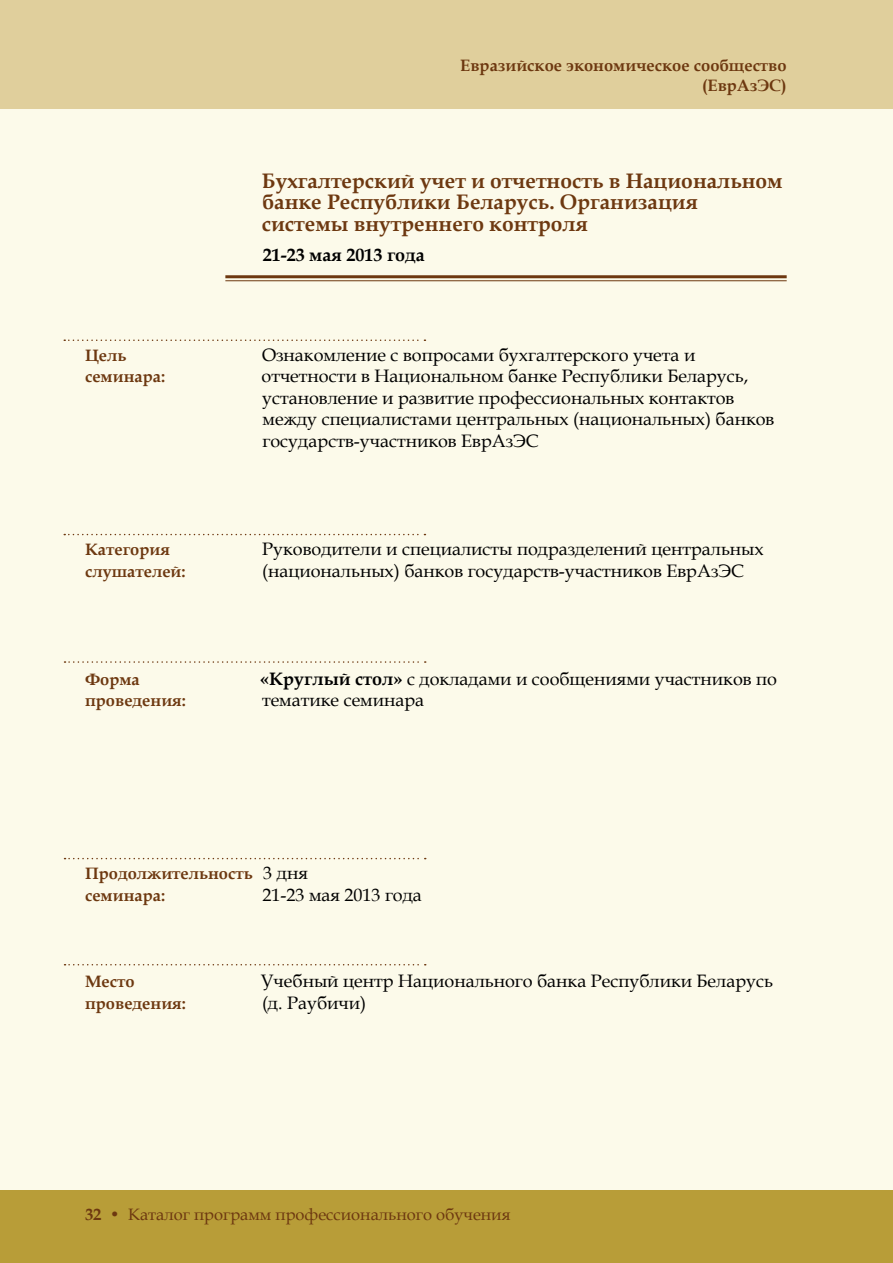
<style>
.page{position:relative;width:893px;height:1263px;background:#fcfaea}
.page>*{position:absolute;margin:0;border:0;box-sizing:border-box;transform-origin:0 0}
.t1{font:700 21px/21.6px "Book Antiqua";color:#6d3810}
.t2{font:18px/21.6px "Book Antiqua";color:#000}
.t3{font:700 18px "Book Antiqua";color:#000}
.t4{font:700 16.5px/21.6px "Book Antiqua";color:#6d3810}
.t5{font:16.5px "Book Antiqua";color:#6d3810}
.s1{font-weight:700}
</style>
<div class="page">
<div style="left:0;top:0;width:893px;height:108px;background:#e0cf9c"></div>
<hr style="left:225px;top:275px;width:562px;height:3px;background:#6d3810">
<hr style="left:225px;top:280px;width:562px;height:1px;background:#6d3810">
<div style="left:0;top:1191px;width:893px;height:72px;background:#b89d38"></div>
<svg style="left:64px;top:339px;width:361px;height:2px"></svg>
<svg style="left:64px;top:534px;width:361px;height:1px"></svg>
<svg style="left:65px;top:661px;width:361px;height:2px"></svg>
<svg style="left:65px;top:858px;width:361px;height:1px"></svg>
<svg style="left:65px;top:964px;width:361px;height:1px"></svg>
<p class="t4" style="left:460px;top:56px;width:328px;line-height:19.8px;text-align:right">Евразийское экономическое сообщество (ЕврАзЭС)</p>
<p class="t1" style="left:262px;top:170px;width:522px">Бухгалтерский учет и отчетность в Национальном банке Республики Беларусь. Организация системы внутреннего контроля</p>
<p class="t3" style="left:263px;top:243px;width:163px">21-23 мая 2013 года</p>
<p class="t4" style="left:85px;top:344px;width:82px">Цель семинара:</p>
<p class="t2" style="left:262px;top:343px;width:514px">Ознакомление с вопросами бухгалтерского учета и отчетности в Национальном банке Республики Беларусь, установление и развитие профессиональных контактов между специалистами центральных (национальных) банков государств-участников ЕврАзЭС</p>
<p class="t4" style="left:85px;top:539px;width:102px">Категория слушателей:</p>
<p class="t2" style="left:262px;top:538px;width:503px">Руководители и специалисты подразделений центральных (национальных) банков государств-участников ЕврАзЭС</p>
<p class="t4" style="left:85px;top:668px;width:102px">Форма проведения:</p>
<p class="t2" style="left:260px;top:667px;width:518px"><span class="s1">«Круглый стол»</span> с докладами и сообщениями участников по тематике семинара</p>
<p class="t4" style="left:85px;top:863px;width:169px">Продолжительность семинара:</p>
<p class="t2" style="left:263px;top:862px;width:161px">3 дня<br>21-23 мая 2013 года</p>
<p class="t4" style="left:85px;top:971px;width:102px">Место проведения:</p>
<p class="t2" style="left:261px;top:970px;width:514px">Учебный центр Национального банка Республики Беларусь (д. Раубичи)</p>
<p class="t5" style="left:85px;top:1203px;width:427px"><span class="s1">32</span> • Каталог программ профессионального обучения</p>
</div>
